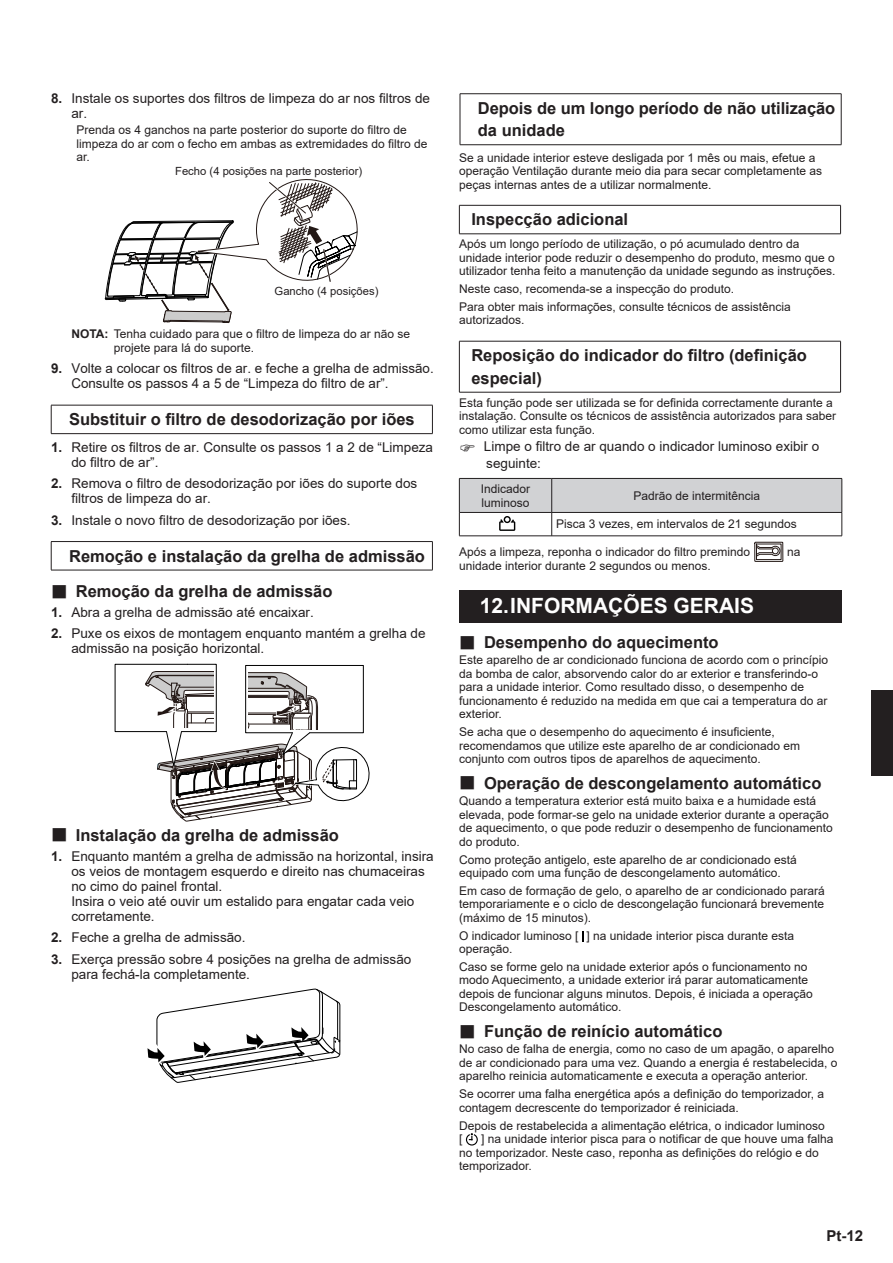
<style>
.page{position:relative;width:893px;height:1263px;background:#fff}
.page>*{position:absolute;margin:0;border:0;box-sizing:border-box;transform-origin:0 0}
.t1{font:700 21px "Arial";color:#fff}
.t2{font:700 16.5px/22.5px "Arial";color:#231f20}
.t3{font:700 15px "Arial";color:#231f20}
.t4{font:13.5px/15px "Arial";color:#231f20}
.t5{font:12px/13.5px "Arial";color:#231f20}
.t6{font:11.25px "Arial";color:#231f20}
.s1{font-weight:700}
.s2{font-family:"Koz Go Pro Regular 90 msp RKSJ H";font-weight:400}
</style>
<div class="page">
<div style="left:872px;top:690px;width:21px;height:85px;background:#231f20"></div>
<svg style="left:105px;top:179px;width:253px;height:145px"></svg>
<hr style="left:51px;top:405px;width:382px;height:1px;background:#231f20">
<svg style="left:51px;top:405px;width:1px;height:28px"></svg>
<svg style="left:432px;top:405px;width:1px;height:28px"></svg>
<hr style="left:51px;top:433px;width:382px;height:1px;background:#231f20">
<hr style="left:51px;top:541px;width:382px;height:1px;background:#231f20">
<svg style="left:51px;top:542px;width:1px;height:28px"></svg>
<svg style="left:432px;top:542px;width:1px;height:28px"></svg>
<hr style="left:51px;top:570px;width:382px;height:1px;background:#231f20">
<svg style="left:114px;top:663px;width:256px;height:159px"></svg>
<svg style="left:147px;top:988px;width:194px;height:95px"></svg>
<div style="left:459px;top:591px;width:383px;height:32px;background:#231f20"></div>
<hr style="left:460px;top:93px;width:381px;height:1px;background:#231f20">
<hr style="left:460px;top:94px;width:1px;height:51px;background:#231f20">
<hr style="left:841px;top:94px;width:1px;height:51px;background:#231f20">
<hr style="left:460px;top:144px;width:381px;height:1px;background:#231f20">
<hr style="left:459px;top:205px;width:382px;height:1px;background:#231f20">
<svg style="left:459px;top:205px;width:1px;height:29px"></svg>
<svg style="left:840px;top:205px;width:1px;height:29px"></svg>
<hr style="left:459px;top:234px;width:382px;height:1px;background:#231f20">
<hr style="left:459px;top:341px;width:382px;height:1px;background:#231f20">
<hr style="left:459px;top:341px;width:1px;height:51px;background:#231f20">
<hr style="left:840px;top:341px;width:1px;height:51px;background:#231f20">
<hr style="left:459px;top:392px;width:382px;height:1px;background:#231f20">
<hr style="left:459px;top:536px;width:383px;height:1px;background:#231f20">
<svg style="left:459px;top:478px;width:384px;height:58px"></svg>
<svg style="left:754px;top:542px;width:29px;height:20px"></svg>
<svg style="left:466px;top:1133px;width:12px;height:12px"></svg>
<p class="t4" style="left:71px;top:91px;width:360px;text-indent:-20px"><span class="s1">8.</span> Instale os suportes dos filtros de limpeza do ar nos filtros de ar.</p>
<p class="t5" style="left:77px;top:123px;width:352px">Prenda os 4 ganchos na parte posterior do suporte do filtro de limpeza do ar com o fecho em ambas as extremidades do filtro de ar.</p>
<p class="t6" style="left:175px;top:165px;width:188px">Fecho (4 posições na parte posterior)</p>
<p class="t6" style="left:275px;top:285px;width:105px">Gancho (4 posições)</p>
<p class="t5" style="left:114px;top:328px;width:298px;text-indent:-43px"><span class="s1">NOTA:</span> Tenha cuidado para que o filtro de limpeza do ar não se projete para lá do suporte.</p>
<p class="t4" style="left:71px;top:361px;width:364px;text-indent:-20px"><span class="s1">9.</span> Volte a colocar os filtros de ar. e feche a grelha de admissão.<br>Consulte os passos 4 a 5 de “Limpeza do filtro de ar”.</p>
<h2 class="t2" style="left:69px;top:408px;width:347px">Substituir o filtro de desodorização por iões</h2>
<p class="t4" style="left:71px;top:440px;width:363px;text-indent:-20px"><span class="s1">1.</span> Retire os filtros de ar. Consulte os passos 1 a 2 de “Limpeza do filtro de ar”.</p>
<p class="t4" style="left:71px;top:476px;width:347px;text-indent:-20px"><span class="s1">2.</span> Remova o filtro de desodorização por iões do suporte dos filtros de limpeza do ar.</p>
<p class="t4" style="left:51px;top:512px;width:301px"><span class="s1">3.</span> Instale o novo filtro de desodorização por iões.</p>
<h2 class="t2" style="left:69px;top:545px;width:357px">Remoção e instalação da grelha de admissão</h2>
<h2 class="t2" style="left:51px;top:580px;width:283px"><span class="s2">■</span> Remoção da grelha de admissão</h2>
<p class="t4" style="left:51px;top:605px;width:264px"><span class="s1">1.</span> Abra a grelha de admissão até encaixar.</p>
<p class="t4" style="left:71px;top:626px;width:356px;text-indent:-20px"><span class="s1">2.</span> Puxe os eixos de montagem enquanto mantém a grelha de admissão na posição horizontal.</p>
<h2 class="t2" style="left:51px;top:824px;width:289px"><span class="s2">■</span> Instalação da grelha de admissão</h2>
<p class="t4" style="left:71px;top:848px;width:364px;text-indent:-20px"><span class="s1">1.</span> Enquanto mantém a grelha de admissão na horizontal, insira os veios de montagem esquerdo e direito nas chumaceiras no cimo do painel frontal.<br>Insira o veio até ouvir um estalido para engatar cada veio corretamente.</p>
<p class="t4" style="left:51px;top:930px;width:196px"><span class="s1">2.</span> Feche a grelha de admissão.</p>
<p class="t4" style="left:71px;top:951px;width:341px;text-indent:-20px"><span class="s1">3.</span> Exerça pressão sobre 4 posições na grelha de admissão para fechá-la completamente.</p>
<h2 class="t2" style="left:478px;top:97px;width:359px">Depois de um longo período de não utilização da unidade</h2>
<p class="t5" style="left:459px;top:151px;width:364px">Se a unidade interior esteve desligada por 1 mês ou mais, efetue a operação Ventilação durante meio dia para secar completamente as peças internas antes de a utilizar normalmente.</p>
<h2 class="t2" style="left:471px;top:208px;width:158px">Inspecção adicional</h2>
<p class="t5" style="left:459px;top:238px;width:378px">Após um longo período de utilização, o pó acumulado dentro da unidade interior pode reduzir o desempenho do produto, mesmo que o utilizador tenha feito a manutenção da unidade segundo as instruções.</p>
<p class="t5" style="left:459px;top:280px;width:333px;line-height:17.7px">Neste caso, recomenda-se a inspecção do produto.<br>Para obter mais informações, consulte técnicos de assistência</p>
<p class="t5" style="left:459px;top:314px;width:67px">autorizados.</p>
<h2 class="t2" style="left:471px;top:344px;width:337px">Reposição do indicador do filtro (definição especial)</h2>
<p class="t5" style="left:459px;top:396px;width:378px">Esta função pode ser utilizada se for definida correctamente durante a instalação. Consulte os técnicos de assistência autorizados para saber como utilizar esta função.</p>
<p class="t4" style="left:484px;top:437px;width:337px;line-height:17.2px">Limpe o filtro de ar quando o indicador luminoso exibir o seguinte:</p>
<p class="t5" style="left:481px;top:482px;width:51px">Indicador luminoso</p>
<p class="t5" style="left:633px;top:489px;width:128px">Padrão de intermitência</p>
<p class="t5" style="left:556px;top:517px;width:242px">Pisca 3 vezes, em intervalos de 21 segundos</p>
<p class="t5" style="left:459px;top:545px;width:292px">Após a limpeza, reponha o indicador do filtro premindo</p>
<p class="t5" style="left:787px;top:545px;width:15px">na</p>
<p class="t5" style="left:459px;top:559px;width:253px">unidade interior durante 2 segundos ou menos.</p>
<h1 class="t1" style="left:480px;top:594px;width:276px">12. INFORMAÇÕES GERAIS</h1>
<h2 class="t2" style="left:459px;top:631px;width:261px"><span class="s2">■</span> Desempenho do aquecimento</h2>
<p class="t5" style="left:459px;top:653px;width:370px">Este aparelho de ar condicionado funciona de acordo com o princípio da bomba de calor, absorvendo calor do ar exterior e transferindo-o para a unidade interior. Como resultado disso, o desempenho de funcionamento é reduzido na medida em que cai a temperatura do ar exterior.</p>
<p class="t5" style="left:459px;top:725px;width:342px">Se acha que o desempenho do aquecimento é insuficiente, recomendamos que utilize este aparelho de ar condicionado em conjunto com outros tipos de aparelhos de aquecimento.</p>
<h2 class="t2" style="left:459px;top:772px;width:364px"><span class="s2">■</span> Operação de descongelamento automático</h2>
<p class="t5" style="left:459px;top:794px;width:375px">Quando a temperatura exterior está muito baixa e a humidade está elevada, pode formar-se gelo na unidade exterior durante a operação de aquecimento, o que pode reduzir o desempenho de funcionamento do produto.</p>
<p class="t5" style="left:459px;top:853px;width:339px">Como proteção antigelo, este aparelho de ar condicionado está equipado com uma função de descongelamento automático.</p>
<p class="t5" style="left:459px;top:884px;width:367px;text-align:justify">Em caso de formação de gelo, o aparelho de ar condicionado parará temporariamente e o ciclo de descongelação funcionará brevemente (máximo de 15 minutos).</p>
<p class="t5" style="left:459px;top:929px;width:336px">O indicador luminoso [ ] na unidade interior pisca durante esta operação.</p>
<p class="t5" style="left:459px;top:960px;width:355px">Caso se forme gelo na unidade exterior após o funcionamento no modo Aquecimento, a unidade exterior irá parar automaticamente depois de funcionar alguns minutos. Depois, é iniciada a operação Descongelamento automático.</p>
<h2 class="t2" style="left:459px;top:1020px;width:265px"><span class="s2">■</span> Função de reinício automático</h2>
<p class="t5" style="left:459px;top:1042px;width:380px">No caso de falha de energia, como no caso de um apagão, o aparelho de ar condicionado para uma vez. Quando a energia é restabelecida, o aparelho reinicia automaticamente e executa a operação anterior.</p>
<p class="t5" style="left:459px;top:1087px;width:366px">Se ocorrer uma falha energética após a definição do temporizador, a contagem decrescente do temporizador é reiniciada.</p>
<p class="t5" style="left:459px;top:1118px;width:367px">Depois de restabelecida a alimentação elétrica, o indicador luminoso [</p>
<p class="t5" style="left:459px;top:1132px;width:376px;text-indent:22px">] na unidade interior pisca para o notificar de que houve uma falha no temporizador. Neste caso, reponha as definições do relógio e do temporizador.</p>
<p class="t3" style="left:826px;top:1228px;width:38px">Pt-12</p>
</div>
